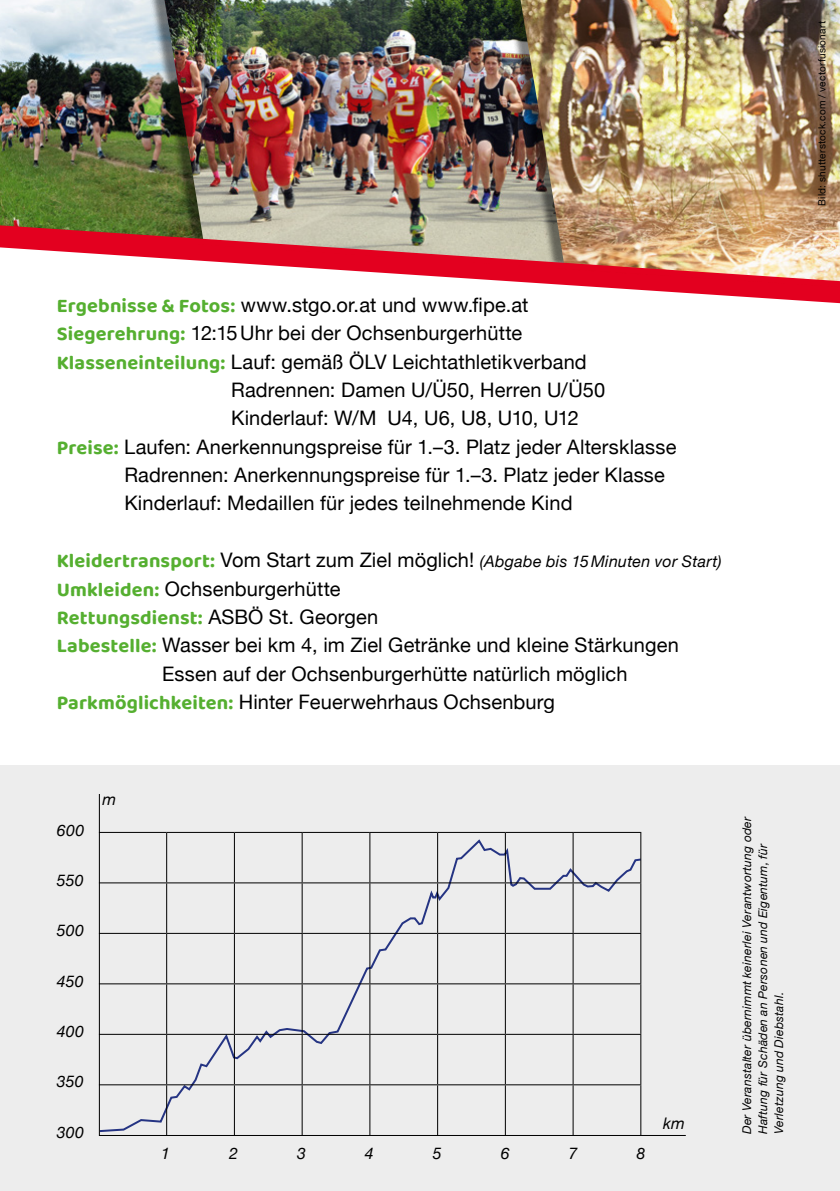
<style>
.page{position:relative;width:840px;height:1191px;background:#fff}
.page>*{position:absolute;margin:0;border:0;box-sizing:border-box;transform-origin:0 0}
.t1{font:20px "Helvetica Neue";letter-spacing:.005em;color:#000}
.t2{font:700 20px "Baloo 2";letter-spacing:.005em;color:#55af30}
.t3{font:italic 16px "Helvetica Neue";letter-spacing:.015em;color:#000}
.t4{font:italic 12px/16px "Helvetica Neue";letter-spacing:.025em;color:#000}
.t5{font:10px "Helvetica Neue";letter-spacing:.025em;color:#000}
.s1{font-family:"Baloo 2";font-weight:700;color:#55af30}
.s2{font-family:"Baloo 2";font-weight:700;font-style:normal;font-size:20px;color:#55af30}
.s3{font-style:normal;font-size:20px}
.s4{font-family:"Helvetica Neue";font-weight:400;color:#000}
</style>
<div class="page">
<div style="left:0;top:765px;width:839px;height:426px;background:#ededed"></div>
<svg style="left:98px;top:794px;width:588px;height:342px"></svg>
<img style="left:0;top:0;width:839px;height:293px">
<div style="left:0;top:45px;width:11px;height:265px;background:#000;opacity:.6"></div>
<p class="t1" style="left:57px;top:290px;width:473px"><span class="s1">Ergebnisse &amp; Fotos:</span> www.stgo.or.at und www.fipe.at</p>
<p class="t1" style="left:57px;top:319px;width:467px"><span class="s1">Siegerehrung:</span> 12:15Uhr bei der Ochsenburgerhütte</p>
<p class="t1" style="left:57px;top:347px;width:531px"><span class="s1">Klasseneinteilung:</span> Lauf: gemäß ÖLV Leichtathletikverband</p>
<p class="t1" style="left:231px;top:375px;width:375px">Radrennen: Damen U/Ü50, Herren U/Ü50</p>
<p class="t1" style="left:231px;top:404px;width:349px">Kinderlauf: W/M U4, U6, U8, U10, U12</p>
<p class="t1" style="left:57px;top:432px;width:620px"><span class="s1">Preise:</span> Laufen: Anerkennungspreise für 1.–3. Platz jeder Altersklasse</p>
<p class="t1" style="left:124px;top:460px;width:541px">Radrennen: Anerkennungspreise für 1.–3. Platz jeder Klasse</p>
<p class="t1" style="left:124px;top:489px;width:449px">Kinderlauf: Medaillen für jedes teilnehmende Kind</p>
<p class="t3" style="left:57px;top:552px;width:666px"><span class="s2">Kleidertransport:</span> <span class="s3">Vom Start zum Ziel möglich!</span> (Abgabe bis 15Minuten vor Start)</p>
<p class="t1" style="left:57px;top:574px;width:285px"><span class="s1">Umkleiden:</span> Ochsenburgerhütte</p>
<p class="t2" style="left:57px;top:605px;width:323px">Rettungsdienst: <span class="s4">ASBÖ St. Georgen</span></p>
<p class="t1" style="left:57px;top:630px;width:623px"><span class="s1">Labestelle:</span> Wasser bei km 4, im Ziel Getränke und kleine Stärkungen</p>
<p class="t1" style="left:162px;top:659px;width:466px">Essen auf der Ochsenburgerhütte natürlich möglich</p>
<p class="t1" style="left:57px;top:687px;width:499px"><span class="s1">Parkmöglichkeiten:</span> Hinter Feuerwehrhaus Ochsenburg</p>
<p class="t5" style="left:814px;top:206px;width:186px;rotate:-90deg">Bild: shutterstock.com / vectorfusionart</p>
<p class="t5" style="left:814px;top:247px;width:126px;rotate:-90deg">Bild: shutterstock.com / Izf</p>
<p class="t3" style="left:57px;top:820px;width:29px">600</p>
<p class="t3" style="left:57px;top:870px;width:28px">550</p>
<p class="t3" style="left:57px;top:921px;width:29px">500</p>
<p class="t3" style="left:57px;top:971px;width:29px">450</p>
<p class="t3" style="left:57px;top:1021px;width:29px">400</p>
<p class="t3" style="left:57px;top:1072px;width:29px">350</p>
<p class="t3" style="left:57px;top:1122px;width:29px">300</p>
<p class="t3" style="left:103px;top:790px;width:15px">m</p>
<p class="t3" style="left:161px;top:1143px;width:10px">1</p>
<p class="t3" style="left:229px;top:1143px;width:10px">2</p>
<p class="t3" style="left:297px;top:1143px;width:10px">3</p>
<p class="t3" style="left:365px;top:1143px;width:10px">4</p>
<p class="t3" style="left:432px;top:1143px;width:10px">5</p>
<p class="t3" style="left:500px;top:1143px;width:10px">6</p>
<p class="t3" style="left:568px;top:1143px;width:10px">7</p>
<p class="t3" style="left:636px;top:1143px;width:10px">8</p>
<p class="t3" style="left:662px;top:1114px;width:23px">km</p>
<p class="t4" style="left:738px;top:1134px;width:319px;rotate:-90deg">Der Veranstalter übernimmt keinerlei Verantwortung oder<br>Haftung für Schäden an Personen und Eigentum, für<br>Verletzung und Diebstahl.</p>
</div>
